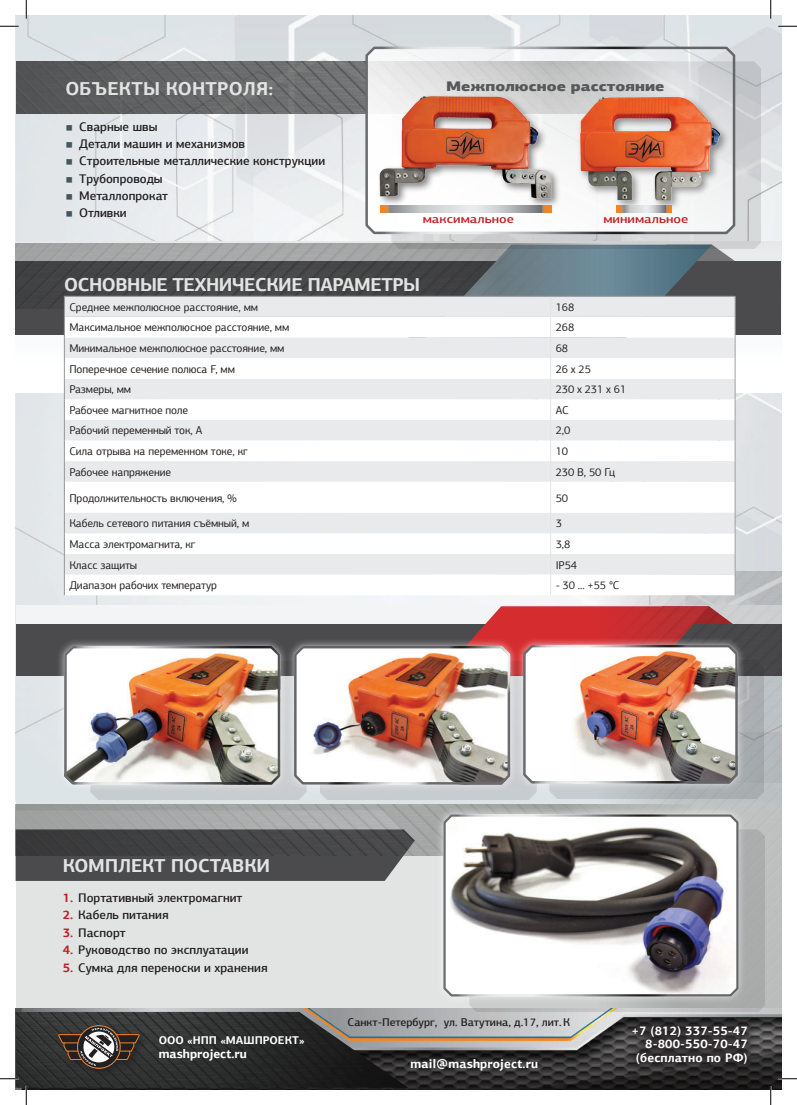
<style>
.page{position:relative;width:797px;height:1105px;background:#fff}
.page>*{position:absolute;margin:0;border:0;box-sizing:border-box;transform-origin:0 0}
.t1{font:700 18.75px "PF Agora Sans Pro";letter-spacing:-.01em;color:#e2e4e4}
.t2{font:900 13.88px "PF Agora Sans Pro";color:#57585a;scale:1.15 1}
.t3{font:500 12.5px "PF Agora Sans Pro";color:#231f20}
.t4{font:700 12.5px/13.8px "PF Agora Sans Pro";letter-spacing:.01em;color:#fff;text-align:right}
.t5{font:500 11.88px "PF Agora Sans Pro";color:#bf2025;scale:1.15 1}
.t6{font:11.25px "PF Agora Sans Pro";letter-spacing:-.01em;color:#231f20}
.t7{font:500 11.25px "PF Agora Sans Pro";color:#231f20}
.t8{font:700 11.25px "PF Agora Sans Pro";color:#fff}
.s1{font-family:"PF Agora Serif Pro";font-weight:400;font-size:8.75px;color:#435762}
.s2{font-weight:700;color:#bf2025}
</style>
<div class="page">
<div style="left:16px;top:16px;width:765px;height:1073px;background:#e2e4e4"></div>
<img style="left:16px;top:16px;width:765px;height:777px">
<img style="left:17px;top:62px;width:746px;height:51px">
<svg style="left:16px;top:241px;width:765px;height:152px"></svg>
<div style="left:16px;top:261px;width:765px;height:74px;background:#4b4b4d"></div>
<div style="left:16px;top:856px;width:387px;height:25px;background:#4b4b4d"></div>
<div style="left:16px;top:605px;width:765px;height:70px;background:#f3f4f5"></div>
<div style="left:16px;top:624px;width:765px;height:51px;background:#4b4b4d"></div>
<img style="left:16px;top:243px;width:379px;height:65px">
<img style="left:572px;top:572px;width:209px;height:437px">
<img style="left:16px;top:1009px;width:765px;height:80px">
<div style="left:391px;top:62px;width:370px;height:187px;background:#231f20;opacity:.12"></div>
<svg style="left:364px;top:45px;width:372px;height:190px"></svg>
<img style="left:16px;top:1012px;width:392px;height:76px">
<div style="left:620px;top:1013px;width:137px;height:61px;background:#231f20;opacity:.75"></div>
<img style="left:16px;top:804px;width:745px;height:52px">
<div style="left:55px;top:1022px;width:94px;height:57px;background:#231f20;opacity:.75"></div>
<svg style="left:58px;top:1025px;width:82px;height:44px;background:#5a5049"></svg>
<div style="left:469px;top:829px;width:295px;height:183px;background:#231f20;opacity:.12"></div>
<div style="left:435px;top:806px;width:311px;height:199px;background:#fff;opacity:.63"></div>
<svg style="left:442px;top:812px;width:297px;height:186px;background:#aaa8aa"></svg>
<div style="left:377px;top:94px;width:184px;height:114px;background:#231f20;opacity:.54"></div>
<img style="left:373px;top:94px;width:187px;height:104px">
<div style="left:577px;top:94px;width:153px;height:117px;background:#231f20;opacity:.45"></div>
<img style="left:565px;top:94px;width:162px;height:116px">
<div style="left:90px;top:661px;width:216px;height:139px;background:#c6ccd0"></div>
<div style="left:56px;top:638px;width:232px;height:154px;background:#fff;opacity:.63"></div>
<img style="left:63px;top:644px;width:218px;height:142px">
<div style="left:320px;top:661px;width:216px;height:139px;background:#c6ccd0"></div>
<div style="left:286px;top:638px;width:232px;height:154px;background:#fff;opacity:.63"></div>
<svg style="left:65px;top:297px;width:670px;height:236px"></svg>
<svg style="left:65px;top:317px;width:670px;height:196px;fill:#fff"></svg>
<svg style="left:65px;top:533px;width:670px;height:62px;fill:#fff"></svg>
<hr style="left:64px;top:296px;width:486px;height:1px;background:#939598">
<svg style="left:64px;top:297px;width:1px;height:185px"></svg>
<hr style="left:64px;top:482px;width:1px;height:31px;background:#939598">
<hr style="left:550px;top:482px;width:1px;height:31px;background:#e2e4e4">
<svg style="left:64px;top:513px;width:1px;height:82px"></svg>
<svg style="left:550px;top:513px;width:1px;height:82px"></svg>
<svg style="left:395px;top:245px;width:341px;height:237px"></svg>
<hr style="left:735px;top:482px;width:1px;height:31px;background:#a49e9d">
<svg style="left:735px;top:513px;width:1px;height:82px"></svg>
<svg style="left:381px;top:205px;width:170px;height:7px"></svg>
<svg style="left:616px;top:205px;width:55px;height:7px"></svg>
<div style="left:549px;top:660px;width:215px;height:139px;background:#231f20;opacity:.12"></div>
<div style="left:515px;top:637px;width:231px;height:154px;background:#fff;opacity:.63"></div>
<img style="left:293px;top:606px;width:446px;height:180px">
<svg style="left:0;top:25px;width:19px;height:2px"></svg>
<svg style="left:778px;top:25px;width:19px;height:2px"></svg>
<svg style="left:0;top:1078px;width:19px;height:1px"></svg>
<svg style="left:778px;top:1078px;width:19px;height:1px"></svg>
<svg style="left:25px;top:0;width:2px;height:19px"></svg>
<svg style="left:25px;top:1086px;width:2px;height:19px"></svg>
<svg style="left:770px;top:0;width:1px;height:19px"></svg>
<svg style="left:770px;top:1086px;width:1px;height:19px"></svg>
<h1 class="t1" style="left:65px;top:77px;width:55px">объект</h1>
<h1 class="t1" style="left:143px;top:77px;width:132px">ы контроля:</h1>
<p class="t3" style="left:65px;top:119px;width:93px"><span class="s1">■</span> Сварные швы</p>
<p class="t3" style="left:65px;top:136px;width:181px"><span class="s1">■</span> Детали машин и механизмов</p>
<p class="t3" style="left:65px;top:153px;width:261px"><span class="s1">■</span> Строительные металлические конструкции</p>
<p class="t3" style="left:65px;top:171px;width:99px"><span class="s1">■</span> Трубопроводы</p>
<p class="t3" style="left:65px;top:188px;width:104px"><span class="s1">■</span> Металлопрокат</p>
<p class="t3" style="left:65px;top:205px;width:63px"><span class="s1">■</span> Отливки</p>
<p class="t2" style="left:446px;top:77px;width:191px">Межполюсное расстояние</p>
<p class="t5" style="left:423px;top:212px;width:81px">максимальное</p>
<p class="t5" style="left:603px;top:212px;width:75px">минимальное</p>
<h1 class="t1" style="left:64px;top:273px;width:193px">Основные технические</h1>
<h1 class="t1" style="left:307px;top:273px;width:13px">параметр</h1>
<h1 class="t1" style="left:403px;top:273px;width:18px">ы</h1>
<p class="t6" style="left:69px;top:300px;width:190px">Среднее межполюсное расстояние, мм</p>
<p class="t6" style="left:555px;top:300px;width:20px">168</p>
<p class="t6" style="left:69px;top:321px;width:221px">Максимальное межполюсное расстояние, мм</p>
<p class="t6" style="left:555px;top:321px;width:20px">268</p>
<p class="t6" style="left:69px;top:341px;width:217px">Минимальное межполюсное расстояние, мм</p>
<p class="t6" style="left:555px;top:341px;width:14px">68</p>
<p class="t6" style="left:69px;top:362px;width:167px">Поперечное сечение полюса F, мм</p>
<p class="t6" style="left:555px;top:362px;width:37px">26 х 25</p>
<p class="t6" style="left:69px;top:383px;width:63px">Размеры, мм</p>
<p class="t6" style="left:555px;top:383px;width:72px">230 х 231 х 61</p>
<p class="t6" style="left:69px;top:403px;width:120px">Рабочее магнитное поле</p>
<p class="t6" style="left:555px;top:403px;width:15px">AC</p>
<p class="t6" style="left:69px;top:424px;width:134px">Рабочий переменный ток, А</p>
<p class="t6" style="left:555px;top:424px;width:16px">2,0</p>
<p class="t6" style="left:69px;top:444px;width:180px">Сила отрыва на переменном токе, кг</p>
<p class="t6" style="left:555px;top:444px;width:14px">10</p>
<p class="t6" style="left:69px;top:465px;width:103px">Рабочее напряжение</p>
<p class="t6" style="left:555px;top:465px;width:61px">230 В, 50 Гц</p>
<p class="t6" style="left:69px;top:491px;width:169px">Продолжительность включения, %</p>
<p class="t6" style="left:555px;top:491px;width:14px">50</p>
<p class="t6" style="left:69px;top:517px;width:181px">Кабель сетевого питания съёмный, м</p>
<p class="t6" style="left:555px;top:517px;width:8px">3</p>
<p class="t6" style="left:69px;top:537px;width:128px">Масса электромагнита, кг</p>
<p class="t6" style="left:555px;top:537px;width:16px">3,8</p>
<p class="t6" style="left:69px;top:558px;width:69px">Класс защиты</p>
<p class="t6" style="left:555px;top:558px;width:23px">IP54</p>
<p class="t6" style="left:69px;top:579px;width:149px">Диапазон рабочих температур</p>
<p class="t6" style="left:555px;top:579px;width:65px">- 30 ... +55 °С</p>
<h1 class="t1" style="left:63px;top:853px;width:40px">комплект</h1>
<h1 class="t1" style="left:171px;top:853px;width:40px">поставки</h1>
<p class="t3" style="left:63px;top:890px;width:181px"><span class="s2">1.</span> Портативный электромагнит</p>
<p class="t3" style="left:63px;top:907px;width:107px"><span class="s2">2.</span> Кабель питания</p>
<p class="t3" style="left:63px;top:925px;width:65px"><span class="s2">3.</span> Паспорт</p>
<p class="t3" style="left:63px;top:942px;width:187px"><span class="s2">4.</span> Руководство по эксплуатации</p>
<p class="t3" style="left:63px;top:960px;width:206px"><span class="s2">5.</span> Сумка для переноски и хранения</p>
<p class="t8" style="left:159px;top:1033px;width:9px">ООО</p>
<p class="t8" style="left:187px;top:1033px;width:119px">«НПП «МАШПРОЕКТ»</p>
<p class="t4" style="left:159px;top:1047px;width:89px">mashproject.ru</p>
<p class="t7" style="left:347px;top:1016px;width:224px">Санкт-Петербург, ул. Ватутина, д.17, лит. К</p>
<p class="t4" style="left:410px;top:1057px;width:129px">mail@mashproject.ru</p>
<p class="t4" style="left:631px;top:1023px;width:118px">+7 (812) 337-55-47<br>8-800-550-70-47 (бесплатно по РФ)</p>
</div>
